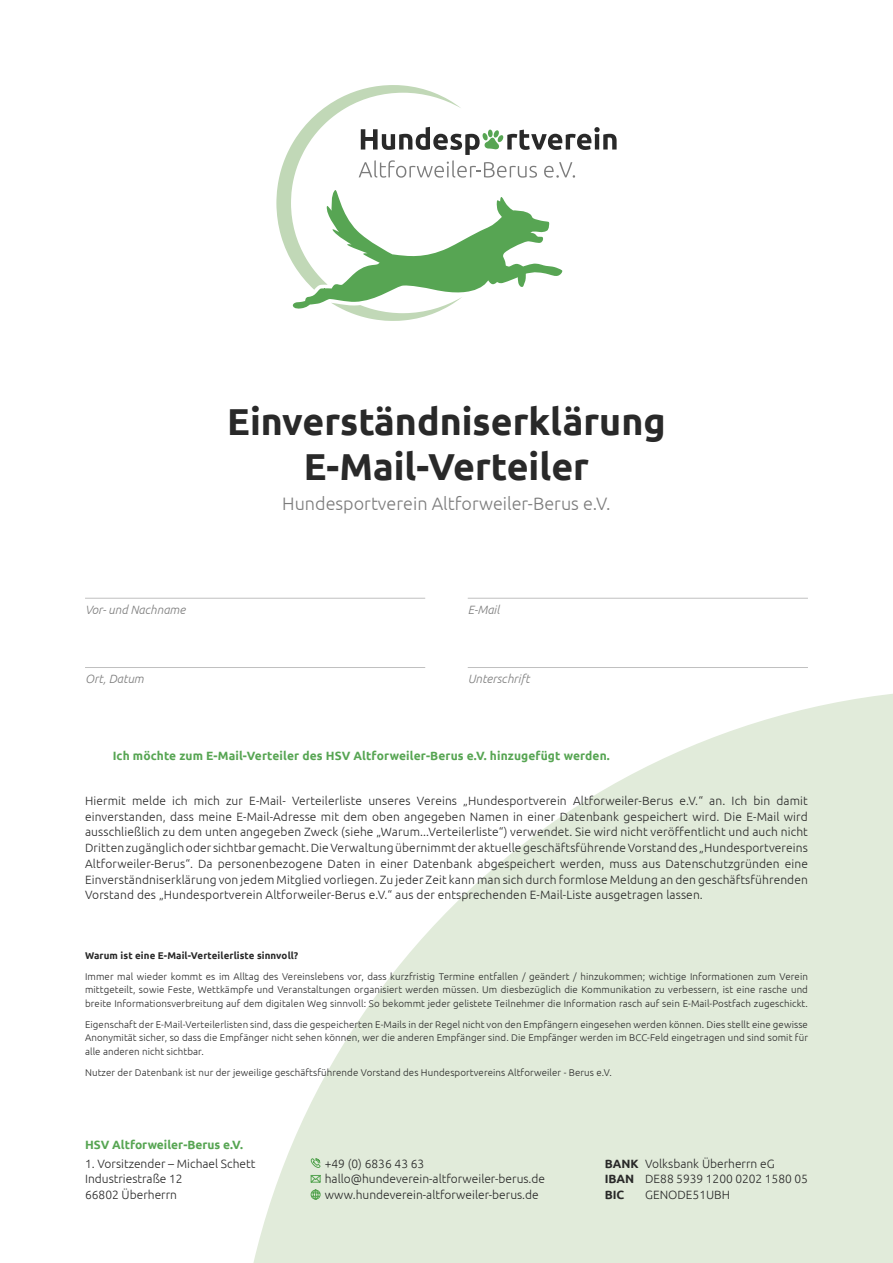
<style>
.page{position:relative;width:893px;height:1263px;background:#fff}
.page>*{position:absolute;margin:0;border:0;box-sizing:border-box;transform-origin:0 0}
.t1{font:700 37.5px/45px "Ubuntu";color:#292929;text-align:center}
.t2{font:300 18px "Ubuntu";color:#7c7c7c}
.t3{font:300 12px/15.8px "Ubuntu";color:#292929}
.t4{font:700 12px "Ubuntu";letter-spacing:.01em;color:#57a553}
.t5{font:italic 300 12px "Ubuntu";color:#7c7c7c}
.t6{font:300 9.75px/13.5px "Ubuntu";letter-spacing:.01em;color:#292929;text-align:justify}
.t7{font:700 9.75px "Ubuntu";letter-spacing:.01em;color:#292929}
.s1{font-weight:700}
</style>
<div class="page">
<svg style="left:253px;top:694px;width:640px;height:569px;fill:#e1ebda"></svg>
<svg style="left:276px;top:85px;width:341px;height:236px"></svg>
<hr style="left:85px;top:598px;width:340px;height:1px;background:#c0c0c0">
<hr style="left:468px;top:598px;width:340px;height:1px;background:#c0c0c0">
<hr style="left:85px;top:667px;width:340px;height:1px;background:#c0c0c0">
<hr style="left:468px;top:667px;width:340px;height:1px;background:#c0c0c0">
<svg style="left:310px;top:1189px;width:11px;height:11px"></svg>
<svg style="left:310px;top:1157px;width:11px;height:26px"></svg>
<h1 class="t1" style="left:227px;top:399px;width:440px">Einverständniserklärung<br>E-Mail-Verteiler</h1>
<h2 class="t2" style="left:282px;top:493px;width:330px">Hundesportverein Altforweiler-Berus e.V.</h2>
<p class="t5" style="left:85px;top:602px;width:102px">Vor- und Nachname</p>
<p class="t5" style="left:468px;top:602px;width:33px">E-Mail</p>
<p class="t5" style="left:85px;top:671px;width:60px">Ort, Datum</p>
<p class="t5" style="left:468px;top:671px;width:63px">Unterschrift</p>
<p class="t4" style="left:113px;top:748px;width:499px">Ich möchte zum E-Mail-Verteiler des HSV Altforweiler-Berus e.V. hinzugefügt werden.</p>
<p class="t3" style="left:85px;top:792px;width:724px;text-align:justify">Hiermit melde ich mich zur E-Mail- Verteilerliste unseres Vereins „Hundesportverein Altforweiler-Berus e.V.“ an. Ich bin damit einverstanden, dass meine E-Mail-Adresse mit dem oben angegeben Namen in einer Datenbank gespeichert wird. Die E-Mail wird ausschließlich zu dem unten angegeben Zweck (siehe „Warum...Verteilerliste“) verwendet. Sie wird nicht veröffentlicht und auch nicht Dritten zugänglich oder sichtbar gemacht. Die Verwaltung übernimmt der aktuelle geschäftsführende Vorstand des „Hundesportvereins Altforweiler-Berus“. Da personenbezogene Daten in einer Datenbank abgespeichert werden, muss aus Datenschutzgründen eine Einverständniserklärung von jedem Mitglied vorliegen. Zu jeder Zeit kann man sich durch formlose Meldung an den geschäftsführenden Vorstand des „Hundesportverein Altforweiler-Berus e.V.“ aus der entsprechenden E-Mail-Liste ausgetragen lassen.</p>
<p class="t7" style="left:85px;top:949px;width:215px">Warum ist eine E-Mail-Verteilerliste sinnvoll?</p>
<p class="t6" style="left:85px;top:969px;width:724px">Immer mal wieder kommt es im Alltag des Vereinslebens vor, dass kurzfristig Termine entfallen / geändert / hinzukommen; wichtige Informationen zum Verein mittgeteilt, sowie Feste, Wettkämpfe und Veranstaltungen organisiert werden müssen. Um diesbezüglich die Kommunikation zu verbessern, ist eine rasche und breite Informationsverbreitung auf dem digitalen Weg sinnvoll: So bekommt jeder gelistete Teilnehmer die Information rasch auf sein E-Mail-Postfach zugeschickt.</p>
<p class="t6" style="left:85px;top:1017px;width:724px">Eigenschaft der E-Mail-Verteilerlisten sind, dass die gespeicherten E-Mails in der Regel nicht von den Empfängern eingesehen werden können. Dies stellt eine gewisse Anonymität sicher, so dass die Empfänger nicht sehen können, wer die anderen Empfänger sind. Die Empfänger werden im BCC-Feld eingetragen und sind somit für alle anderen nicht sichtbar.</p>
<p class="t6" style="left:85px;top:1065px;width:528px">Nutzer der Datenbank ist nur der jeweilige geschäftsführende Vorstand des Hundesportvereins Altforweiler - Berus e.V.</p>
<p class="t4" style="left:85px;top:1137px;width:159px">HSV Altforweiler-Berus e.V.</p>
<p class="t3" style="left:85px;top:1155px;width:172px">1. Vorsitzender – Michael Schett<br>Industriestraße 12<br>66802 Überherrn</p>
<p class="t3" style="left:325px;top:1155px;width:222px">+49 (0) 6836 43 63 hallo@hundeverein-altforweiler-berus.de www.hundeverein-altforweiler-berus.de</p>
<p class="t3" style="left:605px;top:1155px;width:205px"><span class="s1">BANK</span> Volksbank Überherrn eG<br><span class="s1">IBAN</span> DE88 5939 1200 0202 1580 05<br><span class="s1">BIC</span></p>
<p class="t3" style="left:645px;top:1187px;width:86px">GENODE51UBH</p>
</div>
